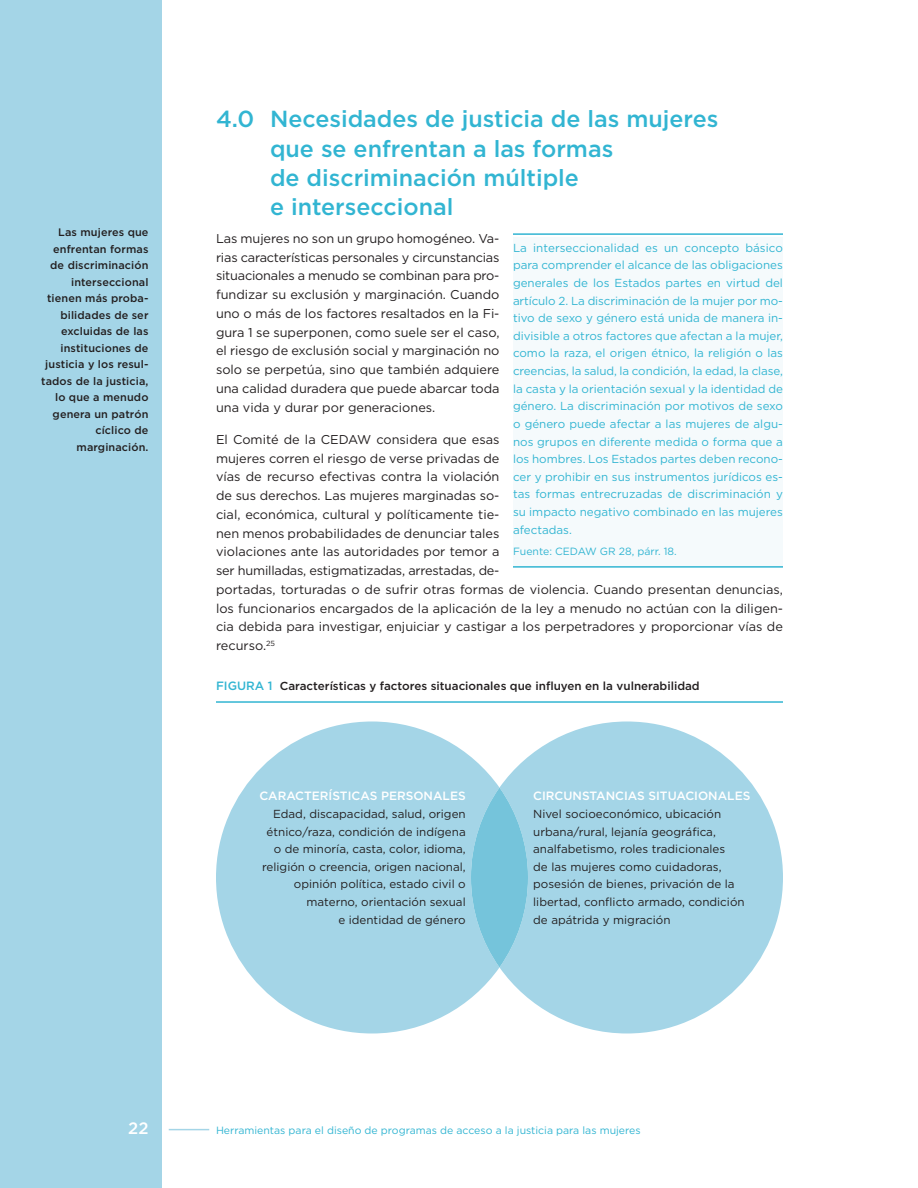
<style>
.page{position:relative;width:918px;height:1188px;background:#fff}
.page>*{position:absolute;margin:0;border:0;box-sizing:border-box;transform-origin:0 0}
.subhead_1{font:500 23.25px/29.2px "Gotham";color:#32b5d2}
.t1{font:500 16.5px "Gotham";color:#fff}
.body_paragraph{font:12.75px/18.8px "Gotham";color:#231f20;text-align:justify}
.t2{font:500 12px "Gotham";color:#fff}
.highlight_text{font:11.7px/17.7px "Gotham";color:#32b5d2;text-align:justify}
.diagram_text{font:11.7px/17.7px "Gotham";color:#231f20;text-align:right}
.figure_title{font:500 11.7px "Gotham";color:#231f20}
.side_note{font:500 10.8px/16.5px "Gotham";letter-spacing:.01em;color:#231f20;text-align:right}
.highlight_source{font:10.5px "Gotham";color:#32b5d2}
.s1{font-size:12px;color:#32b5d2}
</style>
<div class="page">
<div style="left:0;top:0;width:162px;height:1188px;background:#a4d5e7"></div>
<hr style="left:169px;top:1129px;width:40px;height:1px;background:#a4d5e7">
<hr style="left:216px;top:701px;width:567px;height:2px;background:#32b5d2">
<div style="left:513px;top:237px;width:270px;height:304px;background:#f5fafc"></div>
<hr style="left:513px;top:233px;width:270px;height:2px;background:#32b5d2">
<div style="left:513px;top:542px;width:270px;height:25px;background:#f5fafc"></div>
<hr style="left:513px;top:566px;width:270px;height:2px;background:#32b5d2">
<svg style="left:216px;top:722px;width:283px;height:312px;fill:#a4d5e7"></svg>
<svg style="left:499px;top:722px;width:284px;height:312px;fill:#a4d5e7"></svg>
<div style="left:471px;top:788px;width:57px;height:179px;background:#75c4db;border-radius:50%"></div>
<p class="side_note" style="left:41px;top:224px;width:109px">Las mujeres que enfrentan formas de discriminación interseccional tienen más proba&shy;bilidades de ser excluidas de las instituciones de justicia y los resul&shy;tados de la justicia, lo que a menudo genera un patrón cíclico de marginación.</p>
<p class="subhead_1" style="left:270px;top:104px;width:450px;text-indent:-54px">4.0 Necesidades de justicia de las mujeres que se enfrentan a las formas<br>de discriminación múltiple<br>e interseccional</p>
<p class="body_paragraph" style="left:216px;top:229px;width:285px">Las mujeres no son un grupo homogéneo. Va&shy;rias características personales y circunstancias situacionales a menudo se combinan para pro&shy;fundizar su exclusión y marginación. Cuando uno o más de los factores resaltados en la Fi&shy;gura 1 se superponen, como suele ser el caso, el riesgo de exclusión social y marginación no solo se perpetúa, sino que también adquiere una calidad duradera que puede abarcar toda una vida y durar por generaciones.</p>
<p class="body_paragraph" style="left:216px;top:430px;width:569px;text-align:left">El Comité de la CEDAW considera que esas<br>mujeres corren el riesgo de verse privadas de<br>vías de recurso efectivas contra la violación<br>de sus derechos. Las mujeres marginadas so-<br>cial, económica, cultural y políticamente tie-<br>nen menos probabilidades de denunciar tales<br>violaciones ante las autoridades por temor a<br>ser humilladas, estigmatizadas, arrestadas, de-<br>portadas, torturadas o de sufrir otras formas de violencia. Cuando presentan denuncias, los funcionarios encargados de la aplicación de la ley a menudo no actúan con la diligen&shy;cia debida para investigar, enjuiciar y castigar a los perpetradores y proporcionar vías de recurso.<sup>25</sup></p>
<p class="figure_title" style="left:216px;top:680px;width:485px"><span class="s1">FIGURA 1</span> Características y factores situacionales que influyen en la vulnerabilidad</p>
<p class="highlight_text" style="left:513px;top:238px;width:272px">La interseccionalidad es un concepto básico para comprender el alcance de las obligaciones generales de los Estados partes en virtud del artículo 2. La discriminación de la mujer por mo&shy;tivo de sexo y género está unida de manera in&shy;divisible a otros factores que afectan a la mujer, como la raza, el origen étnico, la religión o las creencias, la salud, la condición, la edad, la clase, la casta y la orientación sexual y la identidad de género. La discriminación por motivos de sexo o género puede afectar a las mujeres de algu&shy;nos grupos en diferente medida o forma que a los hombres. Los Estados partes deben recono&shy;cer y prohibir en sus instrumentos jurídicos es&shy;tas formas entrecruzadas de discriminación y su impacto negativo combinado en las mujeres afectadas.</p>
<p class="highlight_source" style="left:513px;top:545px;width:165px">Fuente: CEDAW GR 28, párr. 18.</p>
<p class="t2" style="left:259px;top:789px;width:208px">CARACTERÍSTICAS PERSONALES</p>
<p class="diagram_text" style="left:262px;top:805px;width:205px">Edad, discapacidad, salud, origen étnico/raza, condición de indígena o de minoría, casta, color, idioma, religión o creencia, origen nacional, opinión política, estado civil o materno, orientación sexual<br>e identidad de género</p>
<p class="t2" style="left:533px;top:789px;width:219px">CIRCUNSTANCIAS SITUACIONALES</p>
<p class="diagram_text" style="left:533px;top:805px;width:213px;text-align:left">Nivel socioeconómico, ubicación urbana/rural, lejanía geográfica, analfabetismo, roles tradicionales<br>de las mujeres como cuidadoras, posesión de bienes, privación de la libertad, conflicto armado, condición de apátrida y migración</p>
<p class="t1" style="left:128px;top:1119px;width:22px">22</p>
<p class="highlight_source" style="left:216px;top:1123px;width:426px">Herramientas para el diseño de programas de acceso a la justicia para las mujeres</p>
</div>
